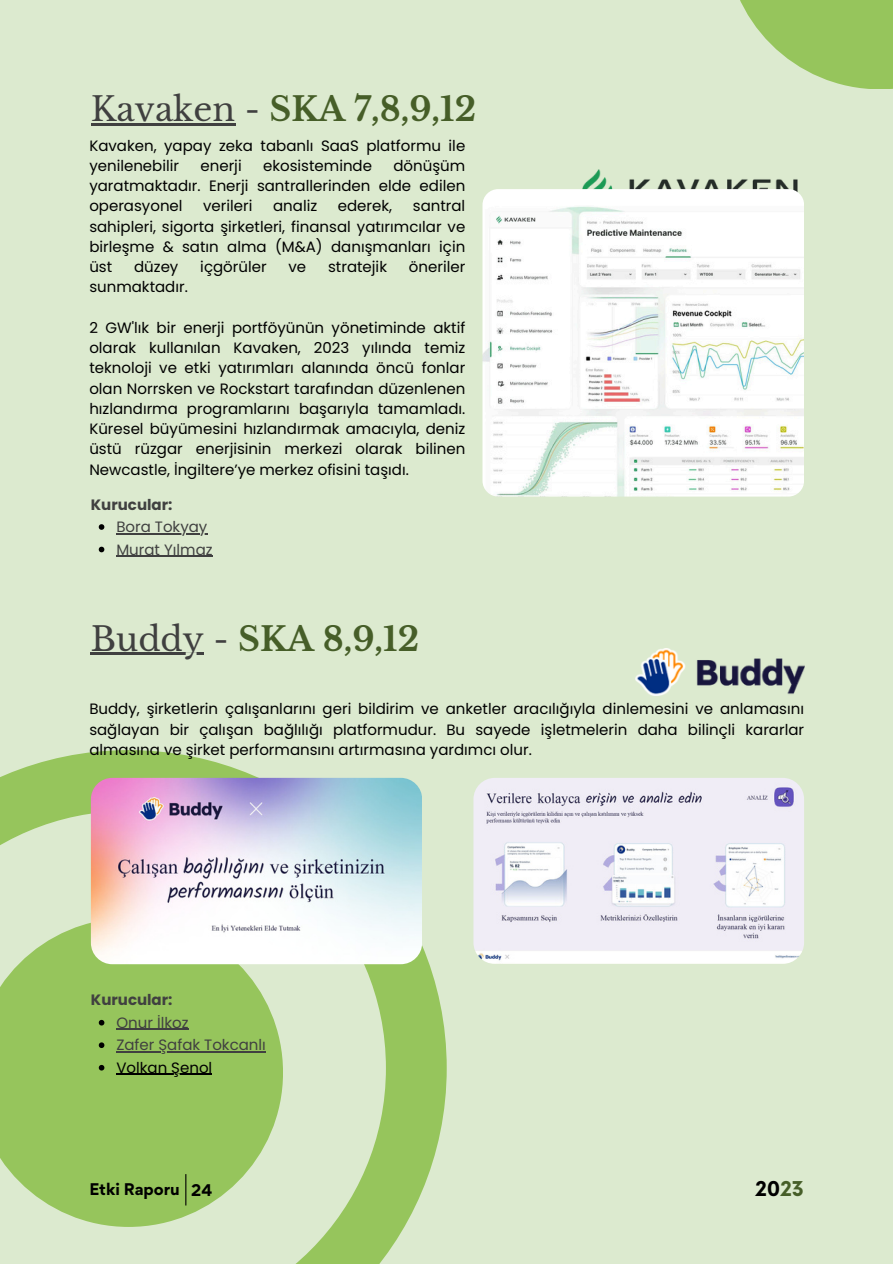
<style>
.page{position:relative;width:893px;height:1264px;background:#fff}
.page>*{position:absolute;margin:0;border:0;box-sizing:border-box;transform-origin:0 0}
.t1{font:700 33px "Libre Baskerville";color:#465e28}
.t2{font:700 19.95px "Now";color:#000}
.t3{font:15px/20.2px "Poppins";color:#000;text-align:justify}
.t4{font:15px "Poppins";color:#404040}
.t5{font:700 15px "Poppins";color:#404040}
.t6{font:700 15px "Gordita";color:#000}
.s1{font-weight:400;color:#404040}
.s2{color:#465e28}
</style>
<div class="page">
<div style="left:0;top:0;width:892px;height:1263px;background:#dceacf"></div>
<svg style="left:0;top:750px;width:446px;height:513px"></svg>
<svg style="left:0;top:918px;width:283px;height:308px;background:#a0ca6d"></svg>
<svg style="left:740px;top:0;width:152px;height:89px;fill:#96c55c"></svg>
<hr style="left:185px;top:1174px;width:1px;height:31px;background:#000">
<hr style="left:91px;top:123px;width:144px;height:3px;background:#404040">
<svg style="left:99px;top:524px;width:5px;height:6px"></svg>
<hr style="left:116px;top:533px;width:91px;height:1px;background:#404040">
<svg style="left:99px;top:546px;width:5px;height:6px"></svg>
<hr style="left:116px;top:555px;width:97px;height:2px;background:#404040">
<hr style="left:91px;top:652px;width:113px;height:3px;background:#404040">
<svg style="left:99px;top:1019px;width:5px;height:6px"></svg>
<hr style="left:116px;top:1028px;width:72px;height:2px;background:#404040">
<svg style="left:99px;top:1042px;width:5px;height:6px"></svg>
<hr style="left:116px;top:1051px;width:150px;height:1px;background:#404040">
<svg style="left:99px;top:1064px;width:5px;height:6px"></svg>
<hr style="left:116px;top:1073px;width:96px;height:2px;background:#000">
<img style="left:582px;top:169px;width:222px;height:44px">
<img style="left:482px;top:189px;width:321px;height:307px;border-radius:16px">
<img style="left:635px;top:648px;width:169px;height:47px">
<img style="left:91px;top:777px;width:331px;height:187px;border-radius:21px">
<img style="left:473px;top:777px;width:331px;height:186px;border-radius:21px">
<h3 class="t1" style="left:91px;top:89px;width:387px"><span class="s1">Kavaken -</span> SKA 7,8,9,12</h3>
<p class="t3" style="left:89px;top:135px;width:377px">Kavaken, yapay zeka tabanlı SaaS platformu ile yenilenebilir</p>
<p class="t3" style="left:200px;top:155px;width:43px">enerji</p>
<p class="t3" style="left:263px;top:155px;width:110px">ekosisteminde</p>
<p class="t3" style="left:89px;top:155px;width:377px;text-indent:304px">dönüşüm yaratmaktadır. Enerji santrallerinden elde edilen operasyonel</p>
<p class="t3" style="left:203px;top:196px;width:51px">verileri</p>
<p class="t3" style="left:273px;top:196px;width:46px">analiz</p>
<p class="t3" style="left:338px;top:196px;width:56px">ederek,</p>
<p class="t3" style="left:89px;top:196px;width:377px;text-indent:323px">santral sahipleri, sigorta şirketleri, finansal yatırımcılar ve birleşme &amp; satın alma (M&amp;A) danışmanları için üst</p>
<p class="t3" style="left:134px;top:257px;width:46px">düzey</p>
<p class="t3" style="left:200px;top:257px;width:68px">içgörüler</p>
<p class="t3" style="left:288px;top:257px;width:19px">ve</p>
<p class="t3" style="left:328px;top:257px;width:60px">stratejik</p>
<p class="t3" style="left:409px;top:257px;width:58px">öneriler</p>
<p class="t3" style="left:89px;top:277px;width:100px">sunmaktadır.</p>
<p class="t3" style="left:89px;top:317px;width:377px">2 GW'lık bir enerji portföyünün yönetiminde aktif olarak kullanılan Kavaken, 2023 yılında temiz teknoloji ve etki yatırımları alanında öncü fonlar olan Norrsken ve Rockstart tarafından düzenlenen hızlandırma programlarını başarıyla tamamladı.<br>Küresel büyümesini hızlandırmak amacıyla, deniz üstü rüzgar enerjisinin merkezi olarak bilinen Newcastle, İngiltere’ye merkez ofisini taşıdı.</p>
<p class="t5" style="left:91px;top:494px;width:83px">Kurucular:</p>
<p class="t4" style="left:116px;top:516px;width:92px">Bora Tokyay</p>
<h1 class="t4" style="left:116px;top:539px;width:98px">Murat Yılmaz</h1>
<p class="t1" style="left:91px;top:618px;width:330px"><span class="s1">Buddy -</span> SKA 8,9,12</p>
<p class="t3" style="left:89px;top:699px;width:716px">Buddy, şirketlerin çalışanlarını geri bildirim ve anketler aracılığıyla dinlemesini ve anlamasını sağlayan bir çalışan bağlılığı platformudur. Bu sayede işletmelerin daha bilinçli kararlar almasına ve şirket performansını artırmasına yardımcı olur.</p>
<p class="t5" style="left:91px;top:989px;width:83px">Kurucular:</p>
<h3 class="t4" style="left:116px;top:1012px;width:74px">Onur İlkoz</h3>
<p class="t4" style="left:116px;top:1034px;width:151px">Zafer Şafak Tokcanlı</p>
<p class="t3" style="left:116px;top:1057px;width:97px">Volkan Şenol</p>
<p class="t6" style="left:89px;top:1179px;width:92px">Etki Raporu</p>
<p class="t6" style="left:191px;top:1179px;width:23px">24</p>
<h1 class="t2" style="left:755px;top:1177px;width:50px">20<span class="s2">23</span></h1>
</div>
